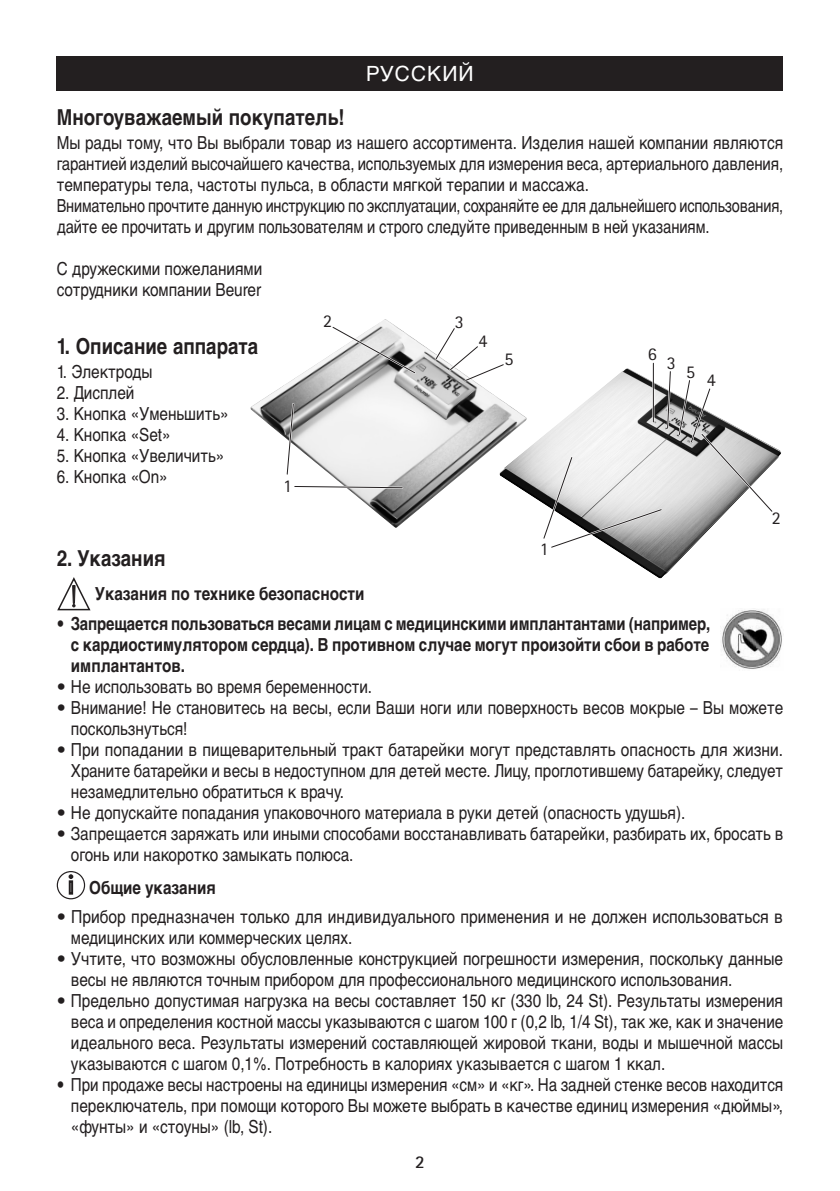
<style>
.page{position:relative;width:840px;height:1191px;background:#fff}
.page>*{position:absolute;margin:0;border:0;box-sizing:border-box;transform-origin:0 0}
.t1{font:700 22px "Helvetica Cyr";color:#231f20;scale:.85 1}
.t2{font:21px "Helvetica Cyr Upright";letter-spacing:.05em;color:#fff}
.t3{font:18px/21px "Helvetica Cyr Upright";color:#231f20}
.t4{font:18px/21px "Helvetica Cyr Upright";color:#231f20;scale:.85 1}
.t5{font:18px/21px "Helvetica Cyr Upright";color:#231f20;text-align:justify;scale:.84 1}
.t6{font:700 18px/21px "Helvetica Cyr";color:#231f20;text-align:justify;scale:.83 1}
.t7{font:700 18px "Helvetica Cyr";color:#231f20;scale:.85 1}
.t8{font:18px "Rotis Sans Serif";color:#231f20}
.t9{font:700 18px "Rotis Sans Serif";color:#231f20}
.s1{font-family:"Helvetica Cyr Upright";font-weight:400}
</style>
<div class="page">
<div style="left:57px;top:57px;width:725px;height:34px;background:#231f20"></div>
<svg style="left:57px;top:577px;width:34px;height:33px"></svg>
<div style="left:72px;top:585px;width:3px;height:18px;background:#231f20;border:1px solid #231f20"></div>
<div style="left:57px;top:871px;width:28px;height:28px;border:1px solid #231f20;border-radius:50%"></div>
<div style="left:69px;top:880px;width:4px;height:14px;border:2px solid #231f20"></div>
<svg style="left:68px;top:874px;width:5px;height:5px"></svg>
<img style="left:721px;top:609px;width:61px;height:60px">
<img style="left:527px;top:438px;width:254px;height:141px">
<svg style="left:541px;top:362px;width:233px;height:188px"></svg>
<img style="left:250px;top:319px;width:277px;height:209px">
<svg style="left:285px;top:324px;width:220px;height:166px"></svg>
<p class="t2" style="left:366px;top:66px;width:109px">РУССКИЙ</p>
<p class="t1" style="left:57px;top:109px;width:340px">Многоуважаемый покупатель!</p>
<p class="t4" style="left:57px;top:134px;width:855px">Мы рады тому, что Вы выбрали товар из нашего ассортимента. Изделия нашей компании являются гарантией изделий высочайшего качества, используемых для измерения веса, артериального давления, температуры тела, частоты пульса, в области мягкой терапии и массажа.<br>Внимательно прочтите данную инструкцию по эксплуатации, сохраняйте ее для дальнейшего использования, дайте ее прочитать и другим пользователям и строго следуйте приведенным в ней указаниям.</p>
<p class="t4" style="left:57px;top:260px;width:243px">С дружескими пожеланиями сотрудники компании Beurer</p>
<p class="t1" style="left:57px;top:338px;width:238px">1. Описание аппарата</p>
<p class="t4" style="left:57px;top:363px;width:114px">1. Электроды</p>
<p class="t4" style="left:57px;top:384px;width:93px">2. Дисплей</p>
<p class="t4" style="left:57px;top:405px;width:203px">3. Кнопка «Уменьшить»</p>
<p class="t4" style="left:57px;top:426px;width:135px">4. Кнопка «Set»</p>
<p class="t4" style="left:57px;top:447px;width:198px">5. Кнопка «Увеличить»</p>
<p class="t4" style="left:57px;top:468px;width:132px">6. Кнопка «On»</p>
<p class="t8" style="left:323px;top:314px;width:10px">2</p>
<p class="t8" style="left:454px;top:315px;width:10px">3</p>
<p class="t8" style="left:478px;top:334px;width:10px">4</p>
<p class="t8" style="left:647px;top:347px;width:10px">6</p>
<p class="t8" style="left:504px;top:353px;width:11px">5</p>
<p class="t8" style="left:666px;top:356px;width:10px">3</p>
<p class="t8" style="left:686px;top:365px;width:10px">5</p>
<p class="t8" style="left:706px;top:374px;width:10px">4</p>
<p class="t8" style="left:283px;top:479px;width:10px">1</p>
<p class="t8" style="left:771px;top:512px;width:10px">2</p>
<p class="t8" style="left:539px;top:542px;width:10px">1</p>
<p class="t1" style="left:57px;top:549px;width:129px">2. Указания</p>
<p class="t7" style="left:95px;top:587px;width:319px">Указания по технике безопасности</p>
<p class="t6" style="left:71px;top:615px;width:771px;text-indent:-14px"><span class="s1">•</span> Запрещается пользоваться весами лицам с медицинскими имплантантами (например, с кардиостимулятором сердца). В противном случае могут произойти сбои в работе имплантантов.</p>
<p class="t3" style="left:57px;top:678px;width:317px">• Не использовать во время беременности.</p>
<p class="t3" style="left:71px;top:699px;width:713px;text-indent:-14px">• Внимание! Не становитесь на весы, если Ваши ноги или поверхность весов мокрые – Вы можете поскользнуться!</p>
<p class="t3" style="left:71px;top:741px;width:713px;text-align:justify;text-indent:-14px">• При попадании в пищеварительный тракт батарейки могут представлять опасность для жизни.<br>Храните батарейки и весы в недоступном для детей месте. Лицу, проглотившему батарейку, следует незамедлительно обратиться к врачу.</p>
<p class="t3" style="left:57px;top:804px;width:630px">• Не допускайте попадания упаковочного материала в руки детей (опасность удушья).</p>
<p class="t3" style="left:71px;top:825px;width:713px;text-indent:-14px">• Запрещается заряжать или иными способами восстанавливать батарейки, разбирать их, бросать в огонь или накоротко замыкать полюса.</p>
<p class="t7" style="left:89px;top:881px;width:150px">Общие указания</p>
<p class="t3" style="left:71px;top:908px;width:713px;text-indent:-14px">• Прибор предназначен только для индивидуального применения и не должен использоваться в медицинских или коммерческих целях.</p>
<p class="t3" style="left:71px;top:950px;width:713px;text-indent:-14px">• Учтите, что возможны обусловленные конструкцией погрешности измерения, поскольку данные весы не являются точным прибором для профессионального медицинского использования.</p>
<p class="t3" style="left:71px;top:992px;width:713px;text-align:justify;text-indent:-14px">• Предельно допустимая нагрузка на весы составляет 150 кг (330 lb, 24 St). Результаты измерения веса и определения костной массы указываются с шагом 100 г (0,2 lb, 1/4 St), так же, как и значение идеального веса. Результаты измерений составляющей жировой ткани, воды и мышечной массы указываются с шагом 0,1%. Потребность в калориях указывается с шагом 1 ккал.</p>
<p class="t5" style="left:71px;top:1076px;width:849px;text-indent:-14px">• При продаже весы настроены на единицы измерения «см» и «кг». На задней стенке весов находится переключатель, при помощи которого Вы можете выбрать в качестве единиц измерения «дюймы», «фунты» и «стоуны» (lb, St).</p>
<p class="t9" style="left:415px;top:1155px;width:11px">2</p>
</div>
